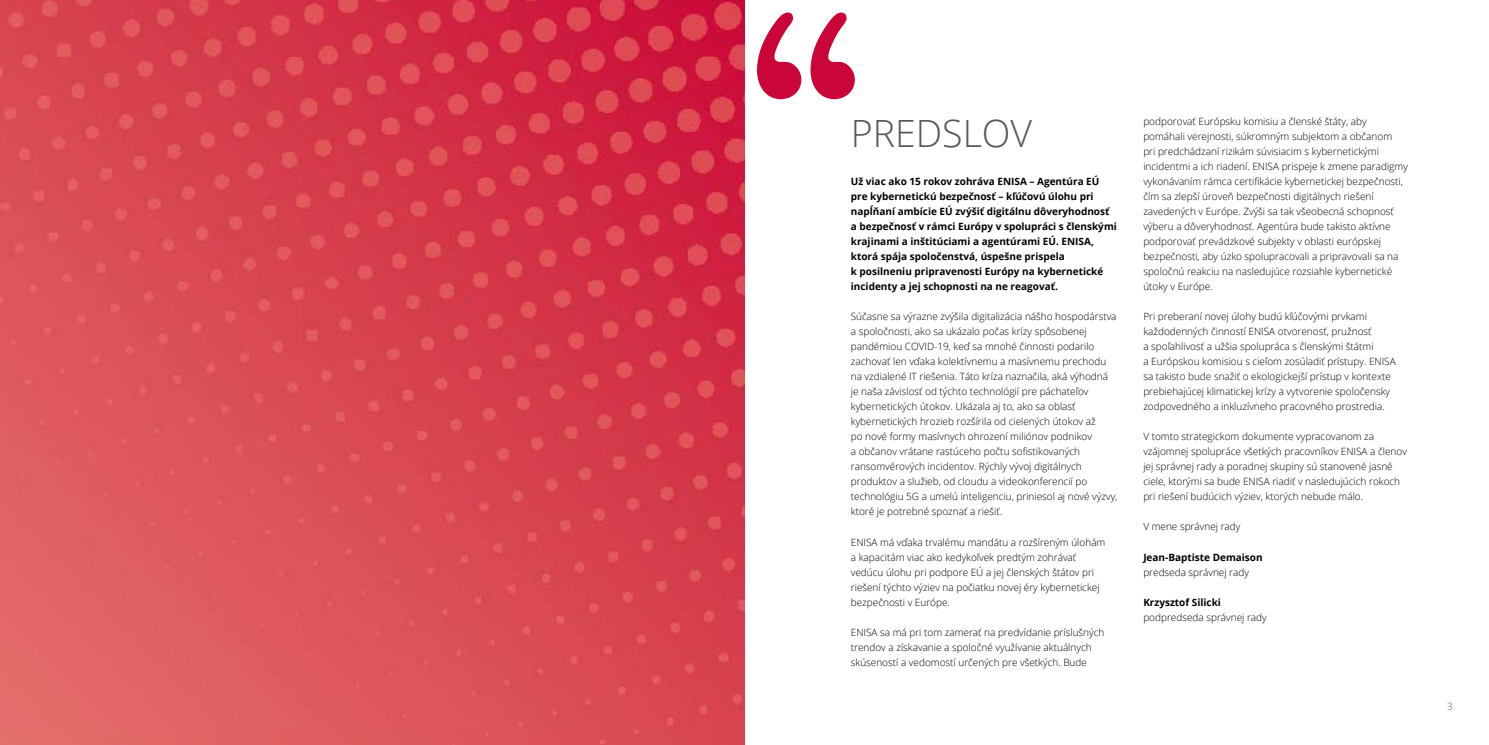
<style>
.page{position:relative;width:1489px;height:745px;background:#fff}
.page>*{position:absolute;margin:0;border:0;box-sizing:border-box;transform-origin:0 0}
.t1{font:300 37.5px "Open Sans";color:#575756}
.t2{font:300 10px/15px "Open Sans";color:#000}
.t3{font:700 10px/15px "Open Sans";color:#000}
.t4{font:300 10px "Open Sans";color:#575756}
</style>
<div class="page">
<img style="left:0;top:0;width:744px;height:744px">
<svg style="left:757px;top:13px;width:97px;height:86px"></svg>
<h1 class="t1" style="left:850px;top:108px;width:183px">PREDSLOV</h1>
<p class="t3" style="left:850px;top:173px;width:267px">Už viac ako 15 rokov zohráva ENISA – Agentúra EÚ pre kybernetickú bezpečnosť – kľúčovú úlohu pri napĺňaní ambície EÚ zvýšiť digitálnu dôveryhodnosť a bezpečnosť v rámci Európy v spolupráci s členskými krajinami a inštitúciami a agentúrami EÚ. ENISA, ktorá spája spoločenstvá, úspešne prispela<br>k posilneniu pripravenosti Európy na kybernetické incidenty a jej schopnosti na ne reagovať.</p>
<p class="t2" style="left:850px;top:308px;width:268px">Súčasne sa výrazne zvýšila digitalizácia nášho hospodárstva a spoločnosti, ako sa ukázalo počas krízy spôsobenej pandémiou COVID-19, keď sa mnohé činnosti podarilo zachovať len vďaka kolektívnemu a masívnemu prechodu na vzdialené IT riešenia. Táto kríza naznačila, aká výhodná je naša závislosť od týchto technológií pre páchateľov kybernetických útokov. Ukázala aj to, ako sa oblasť kybernetických hrozieb rozšírila od cielených útokov až<br>po nové formy masívnych ohrození miliónov podnikov<br>a občanov vrátane rastúceho počtu sofistikovaných ransomvérových incidentov. Rýchly vývoj digitálnych produktov a služieb, od cloudu a videokonferencií po technológiu 5G a umelú inteligenciu, priniesol aj nové výzvy, ktoré je potrebné spoznať a riešiť.</p>
<p class="t2" style="left:850px;top:533px;width:256px">ENISA má vďaka trvalému mandátu a rozšíreným úlohám a kapacitám viac ako kedykoľvek predtým zohrávať vedúcu úlohu pri podpore EÚ a jej členských štátov pri riešení týchto výziev na počiatku novej éry kybernetickej bezpečnosti v Európe.</p>
<p class="t2" style="left:850px;top:623px;width:255px">ENISA sa má pri tom zamerať na predvídanie príslušných trendov a získavanie a spoločné využívanie aktuálnych skúseností a vedomostí určených pre všetkých. Bude</p>
<p class="t2" style="left:1143px;top:113px;width:266px">podporovať Európsku komisiu a členské štáty, aby pomáhali verejnosti, súkromným subjektom a občanom<br>pri predchádzaní rizikám súvisiacim s kybernetickými incidentmi a ich riadení. ENISA prispeje k zmene paradigmy vykonávaním rámca certifikácie kybernetickej bezpečnosti, čím sa zlepší úroveň bezpečnosti digitálnych riešení zavedených v Európe. Zvýši sa tak všeobecná schopnosť výberu a dôveryhodnosť. Agentúra bude takisto aktívne podporovať prevádzkové subjekty v oblasti európskej bezpečnosti, aby úzko spolupracovali a pripravovali sa na spoločnú reakciu na nasledujúce rozsiahle kybernetické útoky v Európe.</p>
<p class="t2" style="left:1143px;top:308px;width:254px">Pri preberaní novej úlohy budú kľúčovými prvkami každodenných činností ENISA otvorenosť, pružnosť<br>a spoľahlivosť a užšia spolupráca s členskými štátmi<br>a Európskou komisiou s cieľom zosúladiť prístupy. ENISA sa takisto bude snažiť o ekologickejší prístup v kontexte prebiehajúcej klimatickej krízy a vytvorenie spoločensky zodpovedného a inkluzívneho pracovného prostredia.</p>
<p class="t2" style="left:1143px;top:428px;width:265px">V tomto strategickom dokumente vypracovanom za vzájomnej spolupráce všetkých pracovníkov ENISA a členov jej správnej rady a poradnej skupiny sú stanovené jasné ciele, ktorými sa bude ENISA riadiť v nasledujúcich rokoch pri riešení budúcich výziev, ktorých nebude málo.</p>
<p class="t2" style="left:1143px;top:518px;width:99px">V mene správnej rady</p>
<p class="t3" style="left:1143px;top:548px;width:121px">Jean-Baptiste Demaison</p>
<p class="t2" style="left:1143px;top:563px;width:107px">predseda správnej rady</p>
<p class="t3" style="left:1143px;top:593px;width:79px">Krzysztof Silicki</p>
<p class="t2" style="left:1143px;top:608px;width:125px">podpredseda správnej rady</p>
<p class="t4" style="left:1446px;top:699px;width:7px">3</p>
</div>
